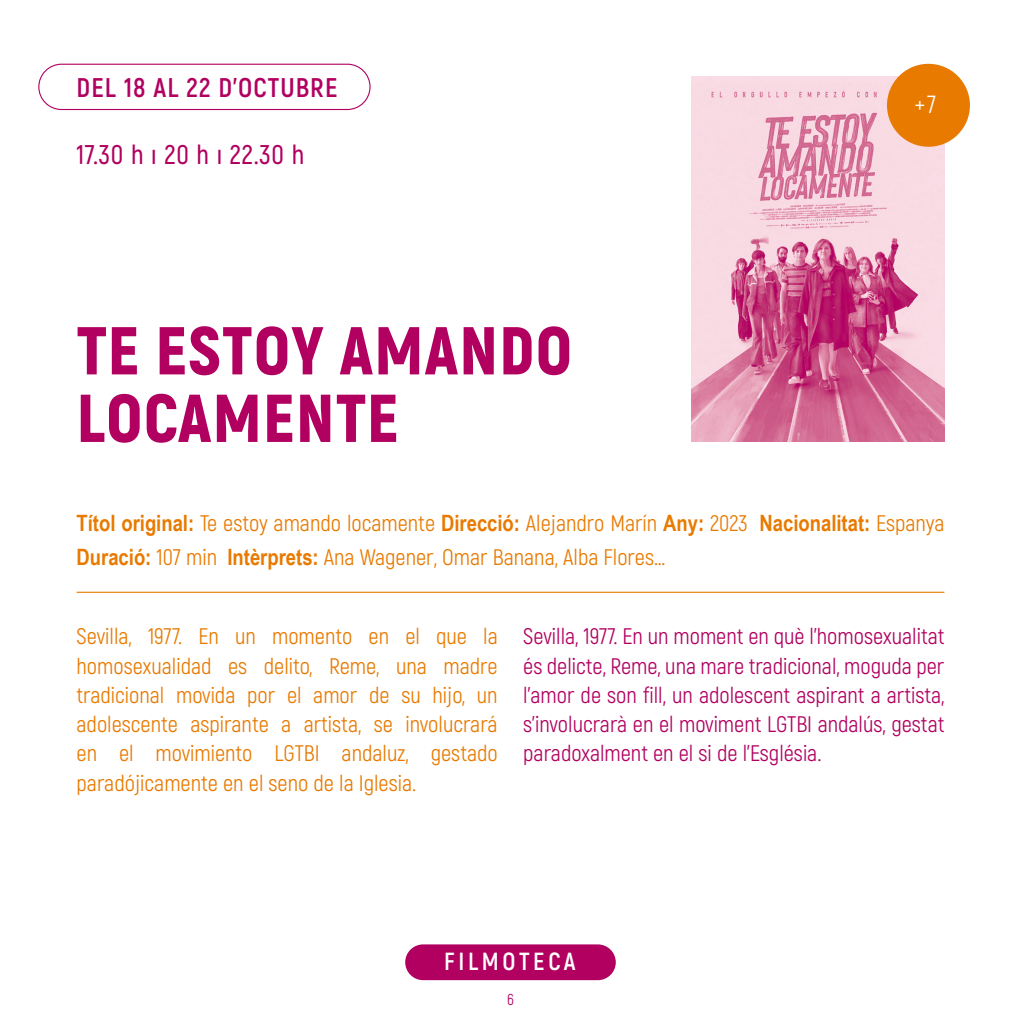
<style>
.page{position:relative;width:1021px;height:1021px;background:#fff}
.page>*{position:absolute;margin:0;border:0;box-sizing:border-box;transform-origin:0 0}
.t1{font:900 67.5px/67.5px "Akrobat";letter-spacing:.02em;color:#b10060}
.t2{font:700 27px "Akrobat";letter-spacing:.04em;color:#b10060}
.t3{font:600 27px "Akrobat";letter-spacing:.03em;color:#b10060}
.t4{font:700 24.75px "Akrobat";letter-spacing:.15em;color:#fff}
.t5{font:24.75px "Akrobat";color:#fff}
.t6{font:22.5px/29.2px "Akrobat";color:#e87a00;text-align:justify}
.t7{font:22.5px/29.2px "Akrobat";color:#b10060;text-align:justify}
.t8{font:15.75px "Akrobat";color:#b10060}
.s1{font-family:"Arial Narrow";font-weight:700}
</style>
<div class="page">
<img style="left:691px;top:77px;width:253px;height:365px">
<div style="left:887px;top:64px;width:82px;height:83px;background:#e87a00;border-radius:50%"></div>
<hr style="left:77px;top:591px;width:867px;height:2px;background:#e87a00">
<div style="left:38px;top:64px;width:332px;height:46px;border:1px solid #b10060;border-radius:23px"></div>
<div style="left:405px;top:944px;width:210px;height:36px;background:#b10060;border-radius:18px"></div>
<p class="t2" style="left:77px;top:70px;width:262px">DEL 18 AL 22 D’OCTUBRE</p>
<p class="t3" style="left:77px;top:138px;width:229px">17.30 h ı 20 h ı 22.30 h</p>
<p class="t1" style="left:77px;top:316px;width:497px">TE ESTOY AMANDO<br>LOCAMENTE</p>
<p class="t5" style="left:914px;top:90px;width:23px">+7</p>
<p class="t6" style="left:77px;top:506px;width:869px;line-height:33.8px"><span class="s1">Títol original:</span> Te estoy amando locamente <span class="s1">Direcció:</span> Alejandro Marín <span class="s1">Any:</span> 2023 <span class="s1">Nacionalitat:</span> Espanya<br><span class="s1">Duració:</span> 107 min <span class="s1">Intèrprets:</span> Ana Wagener, Omar Banana, Alba Flores…</p>
<p class="t6" style="left:77px;top:622px;width:423px">Sevilla, 1977. En un momento en el que la homosexualidad es delito, Reme, una madre tradicional movida por el amor de su hijo, un adolescente aspirante a artista, se involucrará en el movimiento LGTBI andaluz, gestado paradójicamente en el seno de la Iglesia.</p>
<p class="t7" style="left:523px;top:622px;width:422px">Sevilla, 1977. En un moment en què l’homosexualitat és delicte, Reme, una mare tradicional, moguda per l’amor de son fill, un adolescent aspirant a artista, s’involucrarà en el moviment LGTBI andalús, gestat paradoxalment en el si de l’Església.</p>
<p class="t4" style="left:444px;top:946px;width:133px">FILMOTECA</p>
<p class="t8" style="left:507px;top:989px;width:8px">6</p>
</div>
